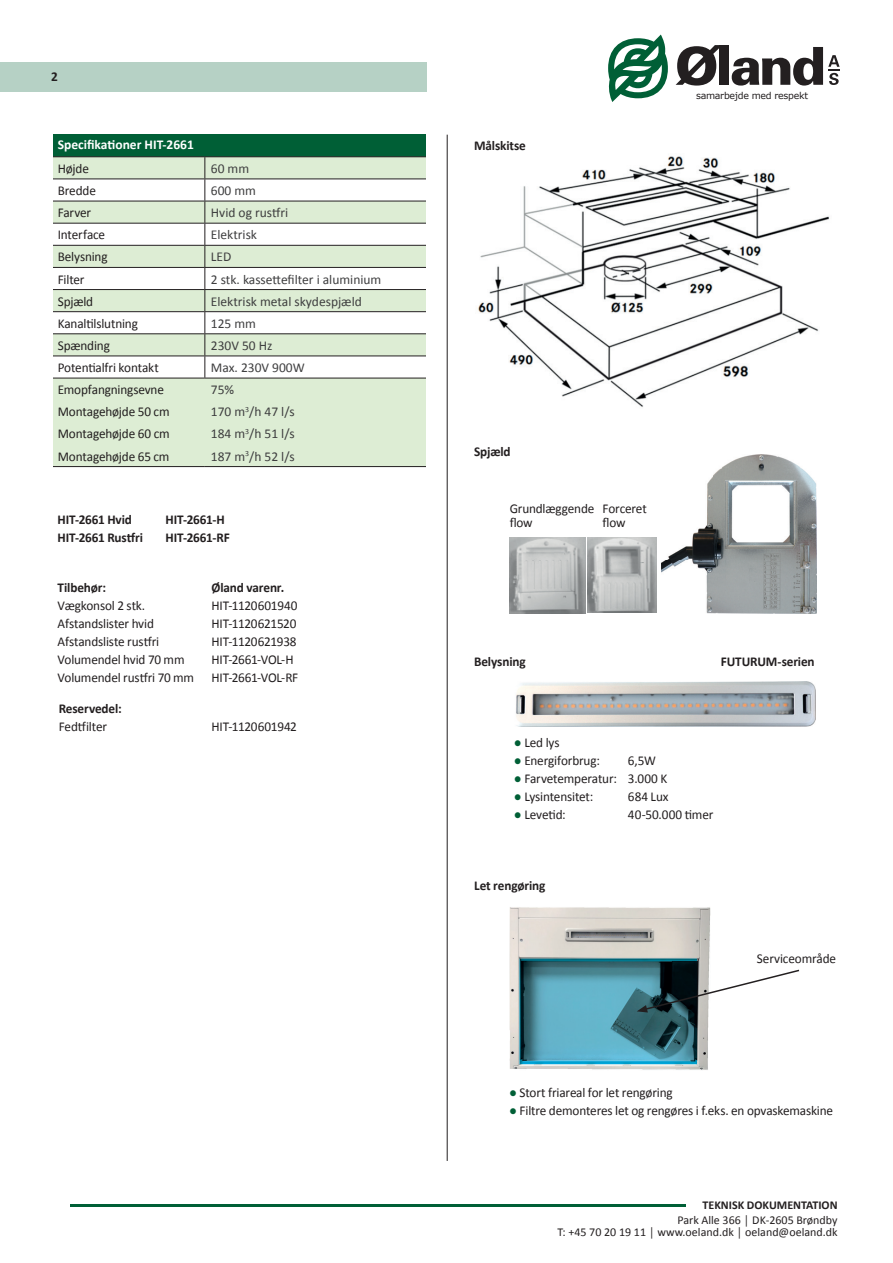
<style>
.page{position:relative;width:893px;height:1263px;background:#fff}
.page>*{position:absolute;margin:0;border:0;box-sizing:border-box;transform-origin:0 0}
.t1{font:13.5px/18px "Calibri";letter-spacing:-.015em;color:#231f20}
.t2{font:13.5px "Calibri";color:#3e3e3f}
.t3{font:700 13.5px "Calibri";letter-spacing:-.01em;color:#231f20}
.t4{font:700 13.5px "Calibri";color:#fff}
.t5{font:12px/12px "Calibri";color:#231f20;text-align:right}
.t6{font:700 12px "Calibri";color:#231f20}
.t7{font:9.45px "Verdana";letter-spacing:-.03em;color:#231f20}
.s1{font-family:"Verdana";font-weight:700;color:#005f36}
</style>
<div class="page">
<div style="left:0;top:62px;width:427px;height:30px;background:#b6d1c5"></div>
<div style="left:52px;top:135px;width:375px;height:22px;background:#005f36"></div>
<hr style="left:51px;top:156px;width:154px;height:1px;background:#231f20">
<hr style="left:205px;top:156px;width:223px;height:1px;background:#231f20">
<svg style="left:53px;top:157px;width:373px;height:309px"></svg>
<hr style="left:53px;top:378px;width:152px;height:1px;background:#231f20">
<hr style="left:205px;top:378px;width:222px;height:1px;background:#231f20">
<hr style="left:51px;top:466px;width:154px;height:1px;background:#231f20">
<hr style="left:205px;top:466px;width:223px;height:1px;background:#231f20">
<hr style="left:447px;top:135px;width:1px;height:1026px;background:#231f20">
<img style="left:478px;top:156px;width:352px;height:251px">
<hr style="left:70px;top:1204px;width:616px;height:2px;background:#005f36">
<img style="left:509px;top:537px;width:76px;height:76px">
<img style="left:587px;top:537px;width:70px;height:75px">
<img style="left:510px;top:907px;width:201px;height:163px">
<img style="left:519px;top:958px;width:178px;height:106px">
<svg style="left:637px;top:968px;width:163px;height:44px"></svg>
<svg style="left:676px;top:45px;width:43px;height:41px"></svg>
<div style="left:719px;top:45px;width:10px;height:40px;background:#231f20"></div>
<svg style="left:732px;top:47px;width:108px;height:39px"></svg>
<svg style="left:608px;top:35px;width:60px;height:67px"></svg>
<div style="left:426px;top:129px;width:15px;height:392px;background:#fff"></div>
<div style="left:38px;top:129px;width:15px;height:392px;background:#fff"></div>
<img style="left:661px;top:455px;width:155px;height:158px">
<img style="left:516px;top:681px;width:299px;height:45px">
<p class="t3" style="left:51px;top:68px;width:8px">2</p>
<p class="t4" style="left:58px;top:136px;width:138px">Specifikationer HIT-2661</p>
<p class="t1" style="left:58px;top:159px;width:33px">Højde</p>
<p class="t2" style="left:211px;top:160px;width:40px">60 mm</p>
<p class="t1" style="left:58px;top:182px;width:40px">Bredde</p>
<p class="t2" style="left:211px;top:182px;width:47px">600 mm</p>
<p class="t1" style="left:58px;top:204px;width:35px">Farver</p>
<p class="t2" style="left:211px;top:204px;width:79px">Hvid og rustfri</p>
<p class="t1" style="left:58px;top:226px;width:49px">Interface</p>
<p class="t2" style="left:211px;top:226px;width:48px">Elektrisk</p>
<p class="t1" style="left:58px;top:248px;width:51px">Belysning</p>
<p class="t2" style="left:211px;top:248px;width:22px">LED</p>
<p class="t1" style="left:58px;top:270px;width:28px">Filter</p>
<p class="t2" style="left:211px;top:271px;width:172px">2 stk. kassettefilter i aluminium</p>
<p class="t1" style="left:58px;top:292px;width:37px">Spjæld</p>
<p class="t2" style="left:211px;top:293px;width:153px">Elektrisk metal skydespjæld</p>
<p class="t1" style="left:58px;top:314px;width:82px">Kanaltilslutning</p>
<p class="t2" style="left:211px;top:315px;width:47px">125 mm</p>
<p class="t1" style="left:58px;top:336px;width:54px">Spænding</p>
<p class="t2" style="left:211px;top:337px;width:63px">230V 50 Hz</p>
<p class="t1" style="left:58px;top:359px;width:103px">Potentialfri kontakt</p>
<p class="t2" style="left:211px;top:359px;width:95px">Max. 230V 900W</p>
<p class="t1" style="left:58px;top:381px;width:108px">Emopfangningsevne</p>
<p class="t2" style="left:211px;top:381px;width:25px">75%</p>
<p class="t1" style="left:58px;top:403px;width:113px">Montagehøjde 50 cm</p>
<p class="t2" style="left:211px;top:403px;width:85px">170 m<sup>3</sup>/h 47 l/s</p>
<p class="t1" style="left:58px;top:425px;width:113px">Montagehøjde 60 cm</p>
<p class="t2" style="left:211px;top:425px;width:85px">184 m<sup>3</sup>/h 51 l/s</p>
<p class="t1" style="left:58px;top:447px;width:113px">Montagehøjde 65 cm</p>
<p class="t2" style="left:211px;top:448px;width:85px">187 m<sup>3</sup>/h 52 l/s</p>
<p class="t3" style="left:58px;top:511px;width:76px">HIT-2661 Hvid</p>
<p class="t3" style="left:166px;top:511px;width:61px">HIT-2661-H</p>
<p class="t3" style="left:58px;top:529px;width:87px">HIT-2661 Rustfri</p>
<p class="t3" style="left:166px;top:529px;width:66px">HIT-2661-RF</p>
<p class="t3" style="left:211px;top:579px;width:74px">Øland varenr.</p>
<p class="t1" style="left:211px;top:597px;width:88px">HIT-1120601940<br>HIT-1120621520<br>HIT-1120621938<br>HIT-2661-VOL-H<br>HIT-2661-VOL-RF</p>
<p class="t3" style="left:58px;top:579px;width:50px">Tilbehør:</p>
<p class="t1" style="left:58px;top:597px;width:138px">Vægkonsol 2 stk.<br>Afstandslister hvid<br>Afstandsliste rustfri<br>Volumendel hvid 70 mm<br>Volumendel rustfri 70 mm</p>
<p class="t3" style="left:59px;top:699px;width:64px">Reservedel:</p>
<p class="t1" style="left:59px;top:717px;width:50px">Fedtfilter</p>
<p class="t1" style="left:211px;top:717px;width:87px">HIT-1120601942</p>
<p class="t3" style="left:474px;top:137px;width:53px">Målskitse</p>
<p class="t7" style="left:696px;top:89px;width:114px">samarbejde med respekt</p>
<p class="t3" style="left:474px;top:443px;width:38px">Spjæld</p>
<p class="t1" style="left:510px;top:502px;width:86px;line-height:13.5px">Grundlæggende flow</p>
<p class="t1" style="left:602px;top:502px;width:46px;line-height:13.5px">Forceret flow</p>
<p class="t3" style="left:474px;top:653px;width:53px">Belysning</p>
<p class="t3" style="left:721px;top:653px;width:95px">FUTURUM-serien</p>
<p class="t1" style="left:514px;top:733px;width:47px"><span class="s1">●</span> Led lys</p>
<p class="t1" style="left:514px;top:751px;width:88px"><span class="s1">●</span> Energiforbrug:</p>
<p class="t1" style="left:628px;top:751px;width:29px">6,5W</p>
<p class="t1" style="left:514px;top:769px;width:155px"><span class="s1">●</span> Farvetemperatur: 3.000 K</p>
<p class="t1" style="left:514px;top:787px;width:81px"><span class="s1">●</span> Lysintensitet:</p>
<p class="t1" style="left:628px;top:787px;width:42px">684 Lux</p>
<p class="t1" style="left:514px;top:805px;width:53px"><span class="s1">●</span> Levetid:</p>
<p class="t1" style="left:628px;top:805px;width:87px">40-50.000 timer</p>
<p class="t3" style="left:474px;top:877px;width:73px">Let rengøring</p>
<p class="t1" style="left:757px;top:949px;width:81px">Serviceområde</p>
<p class="t1" style="left:509px;top:1084px;width:165px"><span class="s1">●</span> Stort friareal for let rengøring</p>
<p class="t1" style="left:509px;top:1102px;width:325px"><span class="s1">●</span> Filtre demonteres let og rengøres i f.eks. en opvaskemaskine</p>
<p class="t6" style="left:702px;top:1197px;width:137px">TEKNISK DOKUMENTATION</p>
<p class="t5" style="left:557px;top:1214px;width:282px">Park Alle 366 │ DK-2605 Brøndby<br>T: +45 70 20 19 11 │ www.oeland.dk │ oeland@oeland.dk</p>
</div>
